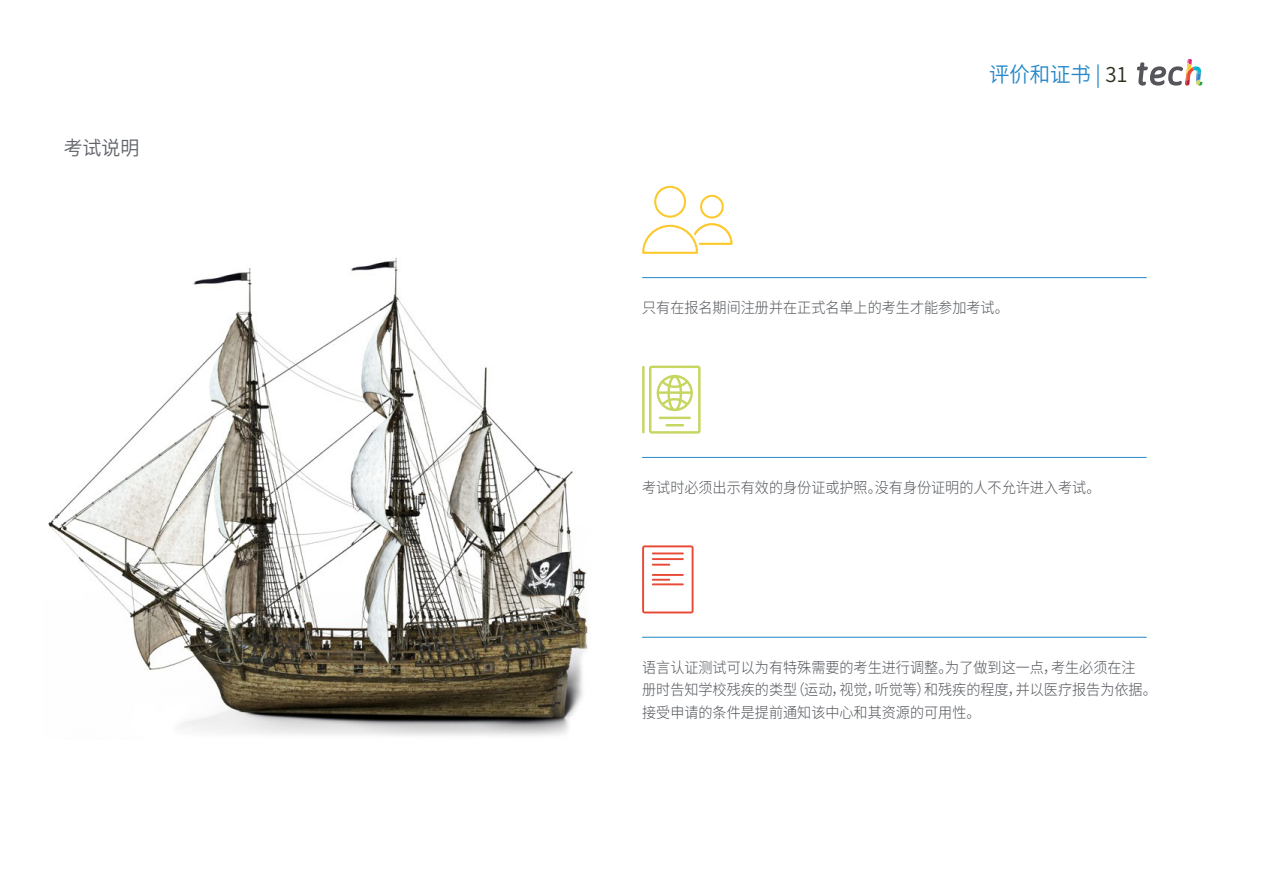
<style>
.page{position:relative;width:1263px;height:893px;background:#fff}
.page>*{position:absolute;margin:0;border:0;box-sizing:border-box;transform-origin:0 0}
.t1{font:21px "Source Han Sans CN";color:#2488c9}
.t2{font:19.5px "Source Han Sans CN";color:#61646a}
.t3{font:300 15px/22.5px "Source Han Sans CN";color:#52555b;scale:.94 1}
.s1{color:#312e20}
</style>
<div class="page">
<svg style="left:1137px;top:59px;width:65px;height:27px"></svg>
<img style="left:48px;top:257px;width:540px;height:479px">
<hr style="left:642px;top:277px;width:505px;height:1px;background:#2488c9">
<svg style="left:642px;top:186px;width:90px;height:68px"></svg>
<svg style="left:642px;top:545px;width:51px;height:68px"></svg>
<hr style="left:652px;top:574px;width:32px;height:2px;background:#e84a36">
<hr style="left:652px;top:583px;width:32px;height:2px;background:#e84a36">
<hr style="left:642px;top:637px;width:505px;height:1px;background:#2488c9">
<svg style="left:642px;top:366px;width:58px;height:68px"></svg>
<hr style="left:642px;top:457px;width:505px;height:1px;background:#2488c9">
<h2 class="t2" style="left:64px;top:137px;width:77px">考试说明</h2>
<h1 class="t1" style="left:989px;top:63px;width:140px">评价和证书 | <span class="s1">31</span></h1>
<p class="t3" style="left:642px;top:297px;width:392px">只有在报名期间注册并在正式名单上的考生才能参加考试。</p>
<p class="t3" style="left:642px;top:477px;width:489px">考试时必须出示有效的身份证或护照。没有身份证明的人不允许进入考试。</p>
<p class="t3" style="left:642px;top:656px;width:549px">语言认证测试可以为有特殊需要的考生进行调整。为了做到这一点，考生必须在注<br>册时告知学校残疾的类型（运动，视觉，听觉等）和残疾的程度，并以医疗报告为依据。接受申请的条件是提前通知该中心和其资源的可用性。</p>
</div>
